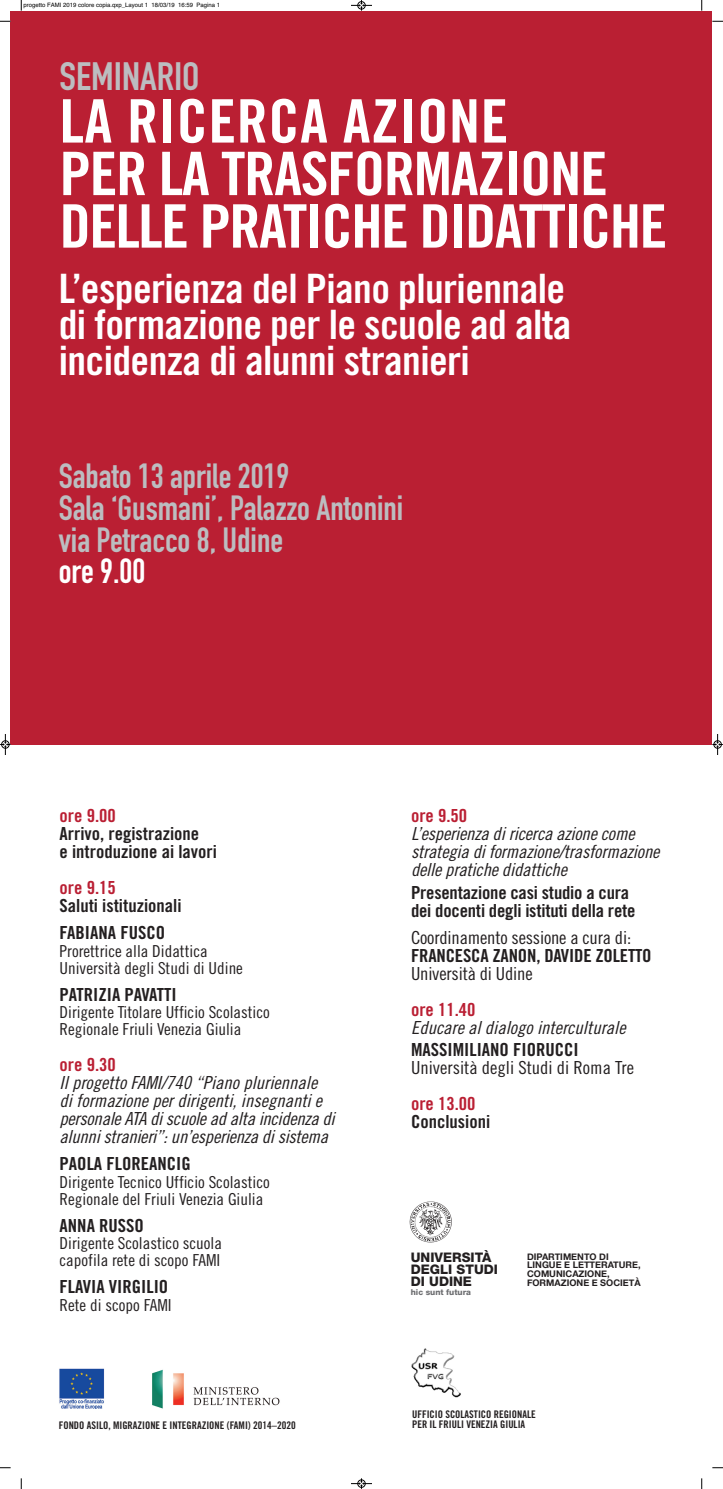
<style>
.page{position:relative;width:723px;height:1489px;background:#fff}
.page>*{position:absolute;margin:0;border:0;box-sizing:border-box;transform-origin:0 0}
.t1{font:60px/52.5px "Trade Gothic LT Std Bd Cn 20";letter-spacing:-.02em;color:#fff;scale:1.04 1}
.t2{font:40.5px/36px "Trade Gothic LT Std Bd Cn 20";letter-spacing:-.015em;color:#fff;scale:1.04 1}
.t3{font:700 39px "DIN Condensed";color:#bcbdc0;scale:1.04 1}
.t4{font:700 34.5px/31.5px "DIN Condensed";color:#bcbdc0}
.t5{font:700 34.5px "DIN Condensed";color:#fff}
.t6{font:18px/18px "Trade Gothic LT Std Cn 18 Obl";letter-spacing:-.01em;color:#231f20;scale:1.04 1}
.t7{font:18px/18px "Trade Gothic LT Std Bd Cn 20";color:#231f20;scale:1.04 1}
.t8{font:18px/18px "Trade Gothic LT Std Cn 18";letter-spacing:-.01em;color:#231f20;scale:1.04 1}
.t9{font:18px "Trade Gothic LT Std Bd Cn 20";color:#ba1f33;scale:1.04 1}
.t10{font:16.5px/17.2px "Trade Gothic LT Std Cn 18";color:#231f20;scale:1.04 1}
.t11{font:800 13.2px/11.6px "Helvetica Neue LT Std";color:#231f20}
.t12{font:10.5px "Trade Gothic LT Std Bd Cn 20";color:#231f20}
.t13{font:700 9.15px/8.9px "Helvetica Neue";color:#231f20}
.t14{font:800 8.18px "Helvetica Neue LT Std";color:#6c6d70}
.t15{font:6px "Helvetica";color:#000}
.s1{color:#ba1f33}
.s2{font-family:"Trade Gothic LT Std Bd Cn 20";color:#ba1f33}
.s3{font-family:"Trade Gothic LT Std Bd Cn 20"}
</style>
<div class="page">
<img style="left:410px;top:1201px;width:41px;height:41px">
<img style="left:411px;top:1348px;width:50px;height:49px">
<div style="left:11px;top:11px;width:701px;height:733px;background:#ba1f33"></div>
<img style="left:59px;top:1368px;width:45px;height:40px">
<img style="left:152px;top:1369px;width:128px;height:40px">
<svg style="left:351px;top:0;width:21px;height:11px"></svg>
<svg style="left:351px;top:1478px;width:21px;height:10px"></svg>
<svg style="left:0;top:734px;width:11px;height:21px"></svg>
<svg style="left:712px;top:734px;width:11px;height:21px"></svg>
<p class="t15" style="left:24px;top:2px;width:198px">progetto FAMI 2019 colore copia.qxp_Layout 1 18/03/19 16:59 Pagina 1</p>
<p class="t3" style="left:60px;top:54px;width:136px">SEMINARIO</p>
<p class="t1" style="left:60px;top:102px;width:586px">LA RICERCA AZIONE<br>PER LA TRASFORMAZIONE<br>DELLE PRATICHE DIDATTICHE</p>
<p class="t2" style="left:59px;top:275px;width:495px">L’esperienza del Piano pluriennale di formazione per le scuole ad alta incidenza di alunni stranieri</p>
<p class="t4" style="left:59px;top:461px;width:232px">Sabato 13 aprile 2019</p>
<p class="t4" style="left:59px;top:492px;width:346px">Sala ‘Gusmani’, Palazzo Antonini via Petracco 8, Udine</p>
<p class="t5" style="left:59px;top:551px;width:88px">ore 9.00</p>
<p class="t7" style="left:60px;top:809px;width:153px"><span class="s1">ore 9.00<br></span>Arrivo, registrazione<br>e introduzione ai lavori</p>
<p class="t9" style="left:60px;top:881px;width:56px">ore 9.15</p>
<p class="t7" style="left:60px;top:899px;width:119px">Saluti istituzionali</p>
<p class="t7" style="left:60px;top:926px;width:103px">FABIANA FUSCO</p>
<p class="t10" style="left:60px;top:944px;width:178px">Prorettrice alla Didattica<br>Università degli Studi di Udine</p>
<p class="t7" style="left:60px;top:987px;width:114px">PATRIZIA PAVATTI</p>
<p class="t10" style="left:60px;top:1005px;width:204px">Dirigente Titolare Ufficio Scolastico</p>
<p class="t10" style="left:60px;top:1022px;width:176px">Regionale Friuli Venezia Giulia</p>
<p class="t6" style="left:60px;top:1058px;width:249px"><span class="s2">ore 9.30<br></span>Il progetto FAMI/740 “Piano pluriennale</p>
<p class="t6" style="left:60px;top:1094px;width:254px">di formazione per dirigenti, insegnanti e</p>
<p class="t6" style="left:60px;top:1112px;width:266px">personale ATA di scuole ad alta incidenza di alunni stranieri”: un’esperienza di sistema</p>
<p class="t7" style="left:60px;top:1157px;width:128px">PAOLA FLOREANCIG</p>
<p class="t10" style="left:60px;top:1175px;width:204px">Dirigente Tecnico Ufficio Scolastico</p>
<p class="t10" style="left:60px;top:1192px;width:197px">Regionale del Friuli Venezia Giulia</p>
<p class="t7" style="left:60px;top:1218px;width:83px">ANNA RUSSO</p>
<p class="t10" style="left:60px;top:1236px;width:158px">Dirigente Scolastico scuola capofila rete di scopo FAMI</p>
<p class="t7" style="left:60px;top:1280px;width:106px">FLAVIA VIRGILIO</p>
<p class="t10" style="left:60px;top:1298px;width:109px">Rete di scopo FAMI</p>
<p class="t12" style="left:59px;top:1421px;width:238px">FONDO ASILO, MIGRAZIONE E INTEGRAZIONE (FAMI) 2014–2020</p>
<p class="t6" style="left:411px;top:809px;width:217px"><span class="s2">ore 9.50<br></span>L’esperienza di ricerca azione come</p>
<p class="t6" style="left:411px;top:845px;width:240px">strategia di formazione/trasformazione delle pratiche didattiche</p>
<p class="t7" style="left:411px;top:885px;width:211px">Presentazione casi studio a cura</p>
<p class="t7" style="left:411px;top:903px;width:217px">dei docenti degli istituti della rete</p>
<p class="t8" style="left:411px;top:930px;width:233px">Coordinamento sessione a cura di:<br><span class="s3">FRANCESCA ZANON, DAVIDE ZOLETTO</span></p>
<p class="t8" style="left:411px;top:966px;width:118px">Università di Udine</p>
<p class="t6" style="left:411px;top:1002px;width:208px"><span class="s2">ore 11.40<br></span>Educare al dialogo interculturale</p>
<p class="t7" style="left:411px;top:1043px;width:163px">MASSIMILIANO FIORUCCI</p>
<p class="t8" style="left:411px;top:1061px;width:216px">Università degli Studi di Roma Tre</p>
<p class="t9" style="left:411px;top:1097px;width:64px">ore 13.00</p>
<p class="t7" style="left:411px;top:1115px;width:78px">Conclusioni</p>
<p class="t11" style="left:411px;top:1251px;width:89px">UNIVERSITÀ<br>DEGLI STUDI<br>DI UDINE</p>
<p class="t14" style="left:411px;top:1287px;width:62px">hic sunt futura</p>
<p class="t13" style="left:527px;top:1251px;width:115px">DIPARTIMENTO DI<br>LINGUE E LETTERATURE,<br>COMUNICAZIONE,<br>FORMAZIONE E SOCIETÀ</p>
<p class="t12" style="left:412px;top:1410px;width:125px">UFFICIO SCOLASTICO REGIONALE</p>
<p class="t12" style="left:412px;top:1420px;width:115px">PER IL FRIULI VENEZIA GIULIA</p>
</div>
